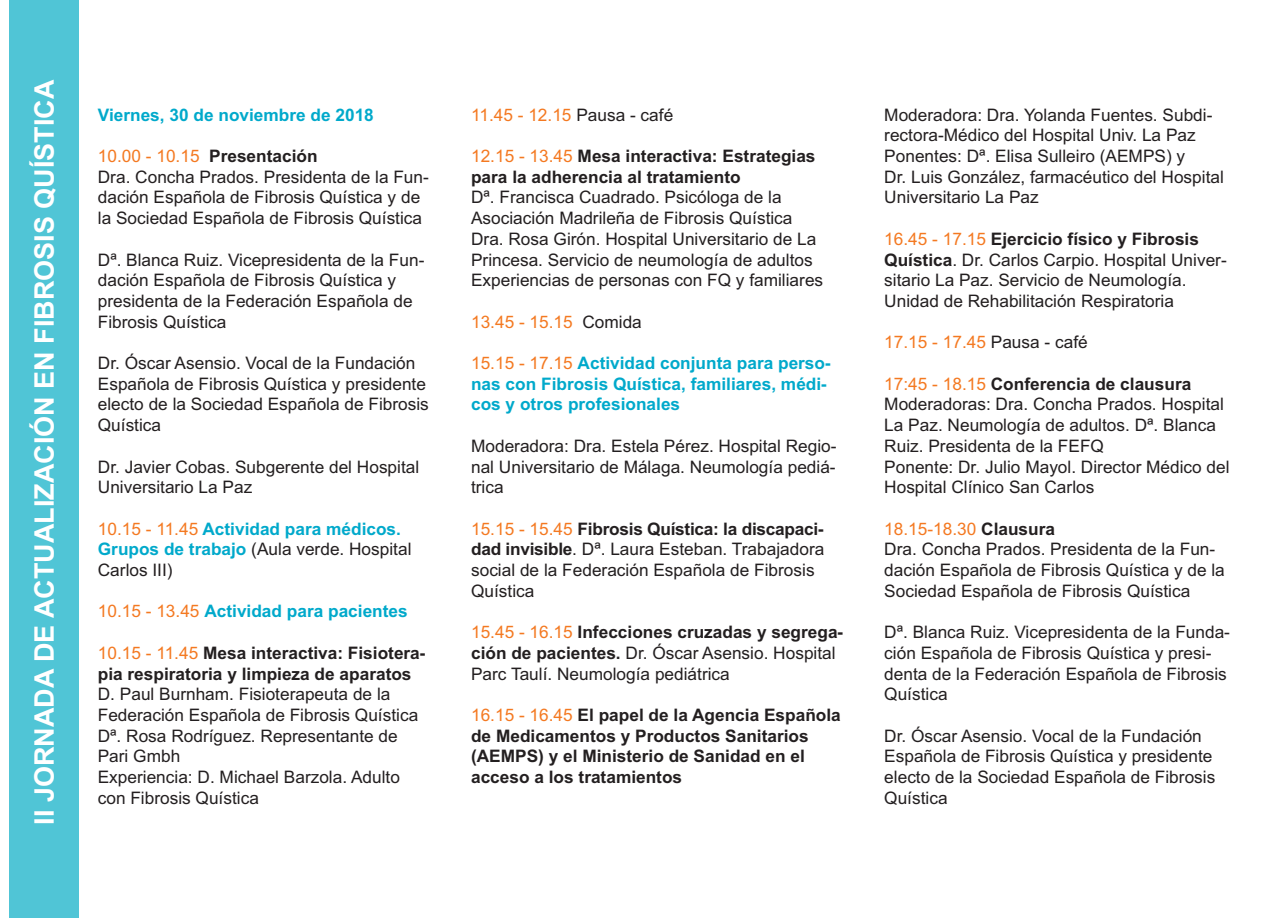
<style>
.page{position:relative;width:1288px;height:918px;background:#fff}
.page>*{position:absolute;margin:0;border:0;box-sizing:border-box;transform-origin:0 0}
.t1{font:700 27px "Arial";color:#fff}
.t2{font:17.25px/20.7px "Arial";color:#231f20}
.t3{font:700 17.25px/20.7px "Arial";color:#231f20}
.t4{font:700 17.25px/20.7px "Arial";color:#00a9cb}
.t5{font:17.25px "Arial";color:#f47921}
.s1{color:#f47921}
.s2{font-weight:700}
.s3{font-weight:400;color:#f47921}
.s4{font-weight:400;color:#231f20}
.s5{color:#231f20}
</style>
<div class="page">
<div style="left:9px;top:0;width:70px;height:918px;background:#50c5d6"></div>
<h1 class="t1" style="left:29px;top:825px;width:747px;rotate:-90deg">II JORNADA DE ACTUALIZACIÓN EN FIBROSIS QUÍSTICA</h1>
<p class="t4" style="left:98px;top:104px;width:277px">Viernes, 30 de noviembre de 2018</p>
<p class="t2" style="left:98px;top:146px;width:332px"><span class="s1">10.00 - 10.15</span> <span class="s2">Presentación<br></span>Dra. Concha Prados. Presidenta de la Fun&shy;dación Española de Fibrosis Quística y de la Sociedad Española de Fibrosis Quística</p>
<p class="t2" style="left:98px;top:249px;width:328px">Dª. Blanca Ruiz. Vicepresidenta de la Fun&shy;dación Española de Fibrosis Quística y presidenta de la Federación Española de Fibrosis Quística</p>
<p class="t2" style="left:98px;top:353px;width:332px">Dr. Óscar Asensio. Vocal de la Fundación Española de Fibrosis Quística y presidente electo de la Sociedad Española de Fibrosis Quística</p>
<p class="t2" style="left:98px;top:456px;width:323px">Dr. Javier Cobas. Subgerente del Hospital<br>Universitario La Paz</p>
<p class="t4" style="left:98px;top:518px;width:315px"><span class="s3">10.15 - 11.45</span> Actividad para médicos.<br>Grupos de trabajo <span class="s4">(Aula verde. Hospital<br>Carlos III)</span></p>
<p class="t4" style="left:98px;top:601px;width:311px"><span class="s3">10.15 - 13.45</span> Actividad para pacientes</p>
<p class="t3" style="left:98px;top:643px;width:329px"><span class="s3">10.15 - 11.45</span> Mesa interactiva: Fisiotera&shy;pia respiratoria y limpieza de aparatos</p>
<p class="t2" style="left:98px;top:684px;width:322px">D. Paul Burnham. Fisioterapeuta de la<br>Federación Española de Fibrosis Quística<br>Dª. Rosa Rodríguez. Representante de<br>Pari Gmbh<br>Experiencia: D. Michael Barzola. Adulto con Fibrosis Quística</p>
<p class="t5" style="left:471px;top:105px;width:204px">11.45 - 12.15 <span class="s5">Pausa - café</span></p>
<p class="t3" style="left:471px;top:146px;width:346px"><span class="s3">12.15 - 13.45</span> Mesa interactiva: Estrategias para la adherencia al tratamiento</p>
<p class="t2" style="left:471px;top:187px;width:353px">Dª. Francisca Cuadrado. Psicóloga de la Asociación Madrileña de Fibrosis Quística Dra. Rosa Girón. Hospital Universitario de La Princesa. Servicio de neumología de adultos Experiencias de personas con FQ y familiares</p>
<p class="t5" style="left:471px;top:312px;width:172px">13.45 - 15.15 <span class="s5">Comida</span></p>
<p class="t4" style="left:471px;top:353px;width:361px"><span class="s3">15.15 - 17.15</span> Actividad conjunta para perso&shy;nas con Fibrosis Quística, familiares, médi&shy;cos y otros profesionales</p>
<p class="t2" style="left:471px;top:436px;width:367px;text-align:justify">Moderadora: Dra. Estela Pérez. Hospital Regio&shy;nal Universitario de Málaga. Neumología pediá&shy;trica</p>
<p class="t2" style="left:471px;top:518px;width:354px"><span class="s1">15.15 - 15.45</span> <span class="s2">Fibrosis Quística: la discapaci&shy;dad invisible</span>. Dª. Laura Esteban. Trabajadora social de la Federación Española de Fibrosis Quística</p>
<p class="t2" style="left:471px;top:622px;width:374px"><span class="s1">15.45 - 16.15</span> <span class="s2">Infecciones cruzadas y segrega&shy;ción de pacientes.</span> Dr. Óscar Asensio. Hospital<br>Parc Taulí. Neumología pediátrica</p>
<p class="t3" style="left:471px;top:705px;width:371px"><span class="s3">16.15 - 16.45</span> El papel de la Agencia Española de Medicamentos y Productos Sanitarios (AEMPS) y el Ministerio de Sanidad en el acceso a los tratamientos</p>
<p class="t2" style="left:884px;top:104px;width:341px">Moderadora: Dra. Yolanda Fuentes. Subdi&shy;rectora-Médico del Hospital Univ. La Paz Ponentes: Dª. Elisa Sulleiro (AEMPS) y<br>Dr. Luis González, farmacéutico del Hospital Universitario La Paz</p>
<p class="t2" style="left:884px;top:229px;width:344px"><span class="s1">16.45 - 17.15</span> <span class="s2">Ejercicio físico y Fibrosis Quística</span>. Dr. Carlos Carpio. Hospital Univer&shy;sitario La Paz. Servicio de Neumología.<br>Unidad de Rehabilitación Respiratoria</p>
<p class="t5" style="left:884px;top:332px;width:205px">17.15 - 17.45 <span class="s5">Pausa - café</span></p>
<p class="t2" style="left:884px;top:373px;width:347px"><span class="s1">17:45 - 18.15</span> <span class="s2">Conferencia de clausura </span>Moderadoras: Dra. Concha Prados. Hospital La Paz. Neumología de adultos. Dª. Blanca Ruiz. Presidenta de la FEFQ<br>Ponente: Dr. Julio Mayol. Director Médico del Hospital Clínico San Carlos</p>
<p class="t2" style="left:884px;top:518px;width:342px"><span class="s1">18.15-18.30</span> <span class="s2">Clausura<br></span>Dra. Concha Prados. Presidenta de la Fun&shy;dación Española de Fibrosis Quística y de la Sociedad Española de Fibrosis Quística</p>
<p class="t2" style="left:884px;top:622px;width:347px">Dª. Blanca Ruiz. Vicepresidenta de la Funda&shy;ción Española de Fibrosis Quística y presi&shy;denta de la Federación Española de Fibrosis Quística</p>
<p class="t2" style="left:884px;top:725px;width:332px">Dr. Óscar Asensio. Vocal de la Fundación Española de Fibrosis Quística y presidente electo de la Sociedad Española de Fibrosis Quística</p>
</div>
